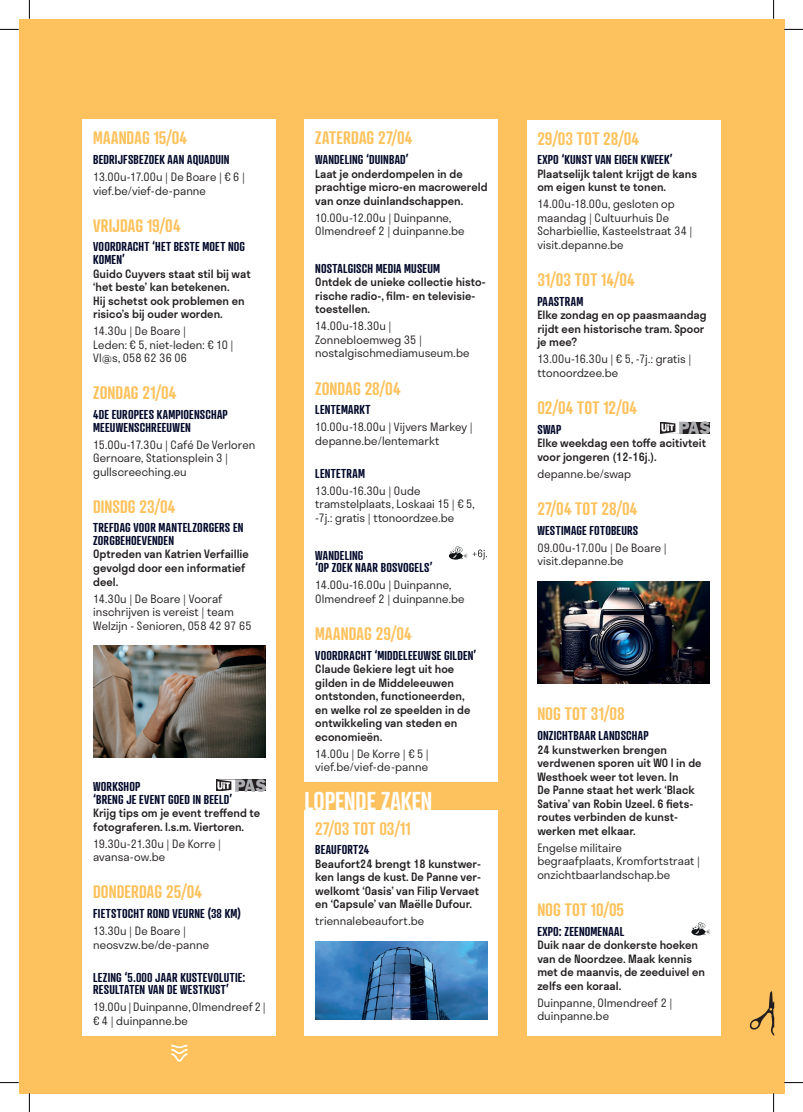
<style>
.page{position:relative;width:803px;height:1112px;background:#fff}
.page>*{position:absolute;margin:0;border:0;box-sizing:border-box;transform-origin:0 0}
.t1{font:600 25px "Atrament";color:#fff}
.t2{font:600 17.5px "Atrament";letter-spacing:.01em;color:#fdc25d}
.t3{font:600 12.5px/12.5px "Atrament";letter-spacing:.02em;color:#020829}
.t4{font:500 11.25px/13.5px "Stratos";color:#231f20}
.t5{font:300 11.25px/13.5px "Stratos";letter-spacing:.005em;color:#231f20}
</style>
<div class="page">
<div style="left:19px;top:19px;width:765px;height:1073px;background:#fdc25d"></div>
<div style="left:83px;top:120px;width:193px;height:915px;background:#fff"></div>
<img style="left:93px;top:645px;width:173px;height:112px">
<img style="left:216px;top:779px;width:50px;height:11px">
<div style="left:305px;top:120px;width:193px;height:661px;background:#fff"></div>
<svg style="left:449px;top:546px;width:18px;height:13px"></svg>
<svg style="left:473px;top:549px;width:14px;height:10px"></svg>
<svg style="left:749px;top:991px;width:25px;height:44px"></svg>
<svg style="left:171px;top:1044px;width:16px;height:17px"></svg>
<div style="left:305px;top:809px;width:193px;height:226px;background:#fff"></div>
<img style="left:315px;top:941px;width:173px;height:78px">
<div style="left:527px;top:120px;width:193px;height:914px;background:#fff"></div>
<img style="left:661px;top:422px;width:49px;height:11px">
<img style="left:537px;top:581px;width:173px;height:102px">
<svg style="left:691px;top:922px;width:19px;height:13px"></svg>
<svg style="left:0;top:29px;width:19px;height:1px"></svg>
<svg style="left:784px;top:29px;width:19px;height:1px"></svg>
<svg style="left:0;top:1082px;width:19px;height:1px"></svg>
<svg style="left:784px;top:1081px;width:19px;height:2px"></svg>
<svg style="left:29px;top:0;width:1px;height:19px"></svg>
<svg style="left:29px;top:1092px;width:1px;height:19px"></svg>
<svg style="left:773px;top:0;width:1px;height:19px"></svg>
<svg style="left:773px;top:1092px;width:1px;height:19px"></svg>
<h2 class="t2" style="left:93px;top:127px;width:95px">MAANDAG 15/04</h2>
<p class="t3" style="left:93px;top:153px;width:138px">BEDRIJFSBEZOEK AAN AQUADUIN</p>
<p class="t5" style="left:93px;top:170px;width:153px">13.00u-17.00u | De Boare | € 6 | vief.be/vief-de-panne</p>
<h2 class="t2" style="left:93px;top:214px;width:89px">VRIJDAG 19/04</h2>
<p class="t3" style="left:93px;top:240px;width:153px">VOORDRACHT ‘HET BESTE MOET NOG<br>KOMEN’</p>
<p class="t4" style="left:93px;top:266px;width:159px">Guido Cuyvers staat stil bij wat ‘het beste’ kan betekenen.<br>Hij schetst ook problemen en risico’s bij ouder worden.</p>
<p class="t5" style="left:93px;top:324px;width:142px">14.30u | De Boare |<br>Leden: € 5, niet-leden: € 10 |<br>Vl@s, 058 62 36 06</p>
<h2 class="t2" style="left:93px;top:382px;width:85px">ZONDAG 21/04</h2>
<p class="t3" style="left:93px;top:408px;width:136px">4DE EUROPEES KAMPIOENSCHAP<br>MEEUWENSCHREEUWEN</p>
<p class="t5" style="left:93px;top:437px;width:164px">15.00u-17.30u | Café De Verloren<br>Gernoare, Stationsplein 3 | gullscreeching.eu</p>
<h2 class="t2" style="left:93px;top:495px;width:84px">DINSDG 23/04</h2>
<p class="t3" style="left:93px;top:521px;width:152px">TREFDAG VOOR MANTELZORGERS EN<br>ZORGBEHOEVENDEN</p>
<p class="t4" style="left:93px;top:547px;width:157px">Optreden van Katrien Verfaillie gevolgd door een informatief deel.</p>
<p class="t5" style="left:93px;top:591px;width:160px">14.30u | De Boare | Vooraf inschrijven is vereist | team<br>Welzijn - Senioren, 058 42 97 65</p>
<p class="t3" style="left:93px;top:779px;width:141px">WORKSHOP<br>‘BRENG JE EVENT GOED IN BEELD’</p>
<p class="t4" style="left:93px;top:805px;width:169px">Krijg tips om je event treffend te fotograferen. I.s.m. Viertoren.</p>
<p class="t5" style="left:93px;top:836px;width:129px">19.30u-21.30u | De Korre | avansa-ow.be</p>
<h2 class="t2" style="left:93px;top:880px;width:110px">DONDERDAG 25/04</h2>
<p class="t3" style="left:93px;top:906px;width:150px">FIETSTOCHT ROND VEURNE (38 KM)</p>
<p class="t5" style="left:93px;top:923px;width:117px">13.30u | De Boare | neosvzw.be/de-panne</p>
<p class="t3" style="left:93px;top:970px;width:154px">LEZING ‘5.000 JAAR KUSTEVOLUTIE:<br>RESULTATEN VAN DE WESTKUST’</p>
<p class="t5" style="left:93px;top:999px;width:174px">19.00u | Duinpanne, Olmendreef 2 | € 4 | duinpanne.be</p>
<h2 class="t2" style="left:315px;top:127px;width:99px">ZATERDAG 27/04</h2>
<p class="t3" style="left:315px;top:153px;width:95px">WANDELING ‘DUINBAD’</p>
<p class="t4" style="left:315px;top:166px;width:174px">Laat je onderdompelen in de prachtige micro-en macrowereld van onze duinlandschappen.</p>
<p class="t5" style="left:315px;top:210px;width:151px">10.00u-12.00u | Duinpanne,<br>Olmendreef 2 | duinpanne.be</p>
<p class="t3" style="left:315px;top:262px;width:126px">NOSTALGISCH MEDIA MUSEUM</p>
<p class="t4" style="left:315px;top:275px;width:172px">Ontdek de unieke collectie histo&shy;rische radio-, film- en televisie&shy;toestellen.</p>
<p class="t5" style="left:315px;top:319px;width:156px">14.00u-18.30u |<br>Zonnebloemweg 35 | nostalgischmediamuseum.be</p>
<h2 class="t2" style="left:315px;top:377px;width:87px">ZONDAG 28/04</h2>
<p class="t3" style="left:315px;top:403px;width:57px">LENTEMARKT</p>
<p class="t5" style="left:315px;top:420px;width:159px">10.00u-18.00u | Vijvers Markey | depanne.be/lentemarkt</p>
<p class="t3" style="left:315px;top:467px;width:51px">LENTETRAM</p>
<p class="t5" style="left:315px;top:483px;width:161px">13.00u-16.30u | Oude tramstelplaats, Loskaai 15 | € 5, -7j.: gratis | ttonoordzee.be</p>
<p class="t3" style="left:315px;top:548px;width:119px">WANDELING<br>‘OP ZOEK NAAR BOSVOGELS’</p>
<p class="t5" style="left:315px;top:577px;width:151px">14.00u-16.00u | Duinpanne,<br>Olmendreef 2 | duinpanne.be</p>
<h2 class="t2" style="left:315px;top:622px;width:98px">MAANDAG 29/04</h2>
<p class="t3" style="left:315px;top:648px;width:163px">VOORDRACHT ‘MIDDELEEUWSE GILDEN’</p>
<p class="t4" style="left:315px;top:661px;width:157px">Claude Gekiere legt uit hoe gilden in de Middeleeuwen ontstonden, functioneerden, en welke rol ze speelden in de ontwikkeling van steden en economieën.</p>
<p class="t5" style="left:315px;top:746px;width:115px">14.00u | De Korre | € 5 | vief.be/vief-de-panne</p>
<h1 class="t1" style="left:305px;top:785px;width:129px">LOPENDE ZAKEN</h1>
<h2 class="t2" style="left:315px;top:817px;width:97px">27/03 TOT 03/11</h2>
<p class="t3" style="left:315px;top:843px;width:56px">BEAUFORT24</p>
<p class="t4" style="left:315px;top:856px;width:167px">Beaufort24 brengt 18 kunstwer&shy;ken langs de kust. De Panne ver&shy;welkomt ‘Oasis’ van Filip Vervaet en ‘Capsule’ van Maëlle Dufour.</p>
<p class="t5" style="left:315px;top:913px;width:111px">triennalebeaufort.be</p>
<h2 class="t2" style="left:537px;top:127px;width:103px">29/03 TOT 28/04</h2>
<p class="t3" style="left:537px;top:153px;width:137px">EXPO ‘KUNST VAN EIGEN KWEEK’</p>
<p class="t4" style="left:537px;top:166px;width:161px">Plaatselijk talent krijgt de kans om eigen kunst te tonen.</p>
<p class="t5" style="left:537px;top:197px;width:157px">14.00u-18.00u, gesloten op maandag | Cultuurhuis De<br>Scharbiellie, Kasteelstraat 34 | visit.depanne.be</p>
<h2 class="t2" style="left:537px;top:269px;width:99px">31/03 TOT 14/04</h2>
<p class="t3" style="left:537px;top:295px;width:48px">PAASTRAM</p>
<p class="t4" style="left:537px;top:308px;width:171px">Elke zondag en op paasmaandag rijdt een historische tram. Spoor je mee?</p>
<p class="t5" style="left:537px;top:352px;width:156px">13.00u-16.30u | € 5, -7j.: gratis | ttonoordzee.be</p>
<h2 class="t2" style="left:537px;top:397px;width:101px">02/04 TOT 12/04</h2>
<p class="t3" style="left:537px;top:422px;width:26px">SWAP</p>
<p class="t4" style="left:537px;top:436px;width:170px">Elke weekdag een toffe acitivteit voor jongeren (12-16j.).</p>
<p class="t5" style="left:537px;top:466px;width:95px">depanne.be/swap</p>
<h2 class="t2" style="left:537px;top:497px;width:101px">27/04 TOT 28/04</h2>
<p class="t3" style="left:537px;top:523px;width:102px">WESTIMAGE FOTOBEURS</p>
<p class="t5" style="left:537px;top:540px;width:131px">09.00u-17.00u | De Boare | visit.depanne.be</p>
<h2 class="t2" style="left:537px;top:703px;width:89px">NOG TOT 31/08</h2>
<p class="t3" style="left:537px;top:728px;width:113px">ONZICHTBAAR LANDSCHAP</p>
<p class="t4" style="left:537px;top:742px;width:166px">24 kunstwerken brengen verdwenen sporen uit WO I in de<br>Westhoek weer tot leven. In<br>De Panne staat het werk ‘Black<br>Sativa’ van Robin Uzeel. 6 fiets&shy;routes verbinden de kunst&shy;werken met elkaar.</p>
<p class="t5" style="left:537px;top:840px;width:164px">Engelse militaire begraafplaats, Kromfortstraat | onzichtbaarlandschap.be</p>
<h2 class="t2" style="left:537px;top:898px;width:88px">NOG TOT 10/05</h2>
<p class="t3" style="left:537px;top:924px;width:88px">EXPO: ZEENOMENAAL</p>
<p class="t4" style="left:537px;top:937px;width:169px">Duik naar de donkerste hoeken van de Noordzee. Maak kennis met de maanvis, de zeeduivel en zelfs een koraal.</p>
<p class="t5" style="left:537px;top:995px;width:137px">Duinpanne, Olmendreef 2 | duinpanne.be</p>
</div>
